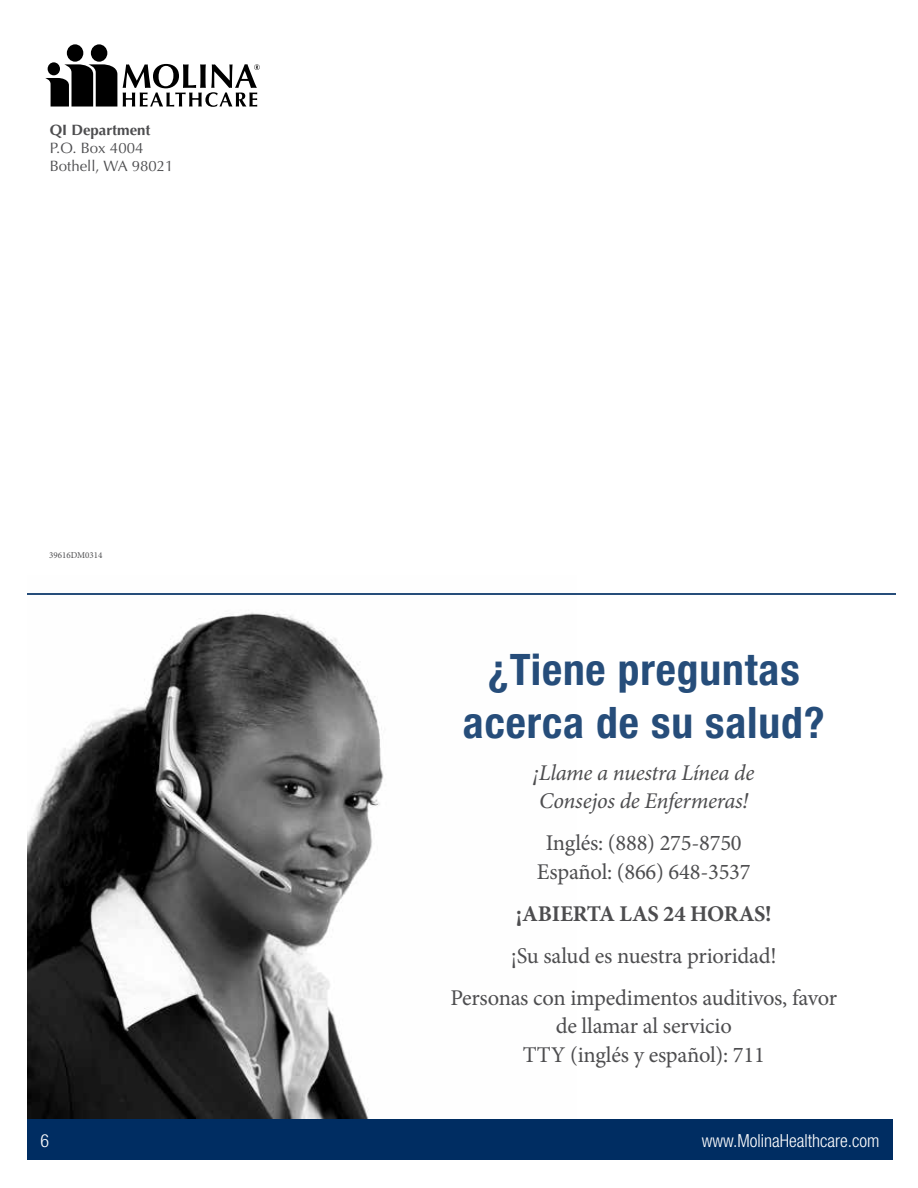
<style>
.page{position:relative;width:918px;height:1188px;background:#fff}
.page>*{position:absolute;margin:0;border:0;box-sizing:border-box;transform-origin:0 0}
.t1{font:700 condensed 43.5px/52.2px "Helvetica Neue";letter-spacing:.02em;color:#264d7a;text-align:center}
.t2{font:22.5px/28.5px "Minion Pro";letter-spacing:-.01em;color:#4d4d4f;text-align:center}
.t3{font:italic 22.5px/28.5px "Minion Pro";letter-spacing:-.015em;color:#4d4d4f}
.t4{font:700 22.5px "Minion Pro";letter-spacing:-.015em;color:#4d4d4f}
.t5{font:300 condensed 18px "Helvetica Neue";color:#fff}
.t6{font:15px/18px "Optima LT Std";color:#4d4d4f}
.t7{font:700 15px "Optima LT Std";color:#4d4d4f}
.t8{font:9px "Minion Pro";color:#4d4d4f}
</style>
<div class="page">
<img style="left:27px;top:612px;width:357px;height:507px">
<hr style="left:27px;top:593px;width:869px;height:2px;background:#264d7a">
<svg style="left:123px;top:64px;width:137px;height:43px"></svg>
<div style="left:91px;top:44px;width:16px;height:18px;background:#000;border-radius:50%"></div>
<div style="left:67px;top:44px;width:16px;height:18px;background:#000;border-radius:50%"></div>
<svg style="left:45px;top:64px;width:72px;height:43px"></svg>
<div style="left:48px;top:62px;width:12px;height:13px;background:#000;border-radius:50%"></div>
<div style="left:27px;top:1119px;width:866px;height:40px;background:#002d62"></div>
<p class="t7" style="left:50px;top:121px;width:102px">QI Department</p>
<p class="t6" style="left:50px;top:139px;width:125px">P.O. Box 4004<br>Bothell, WA 98021</p>
<p class="t8" style="left:49px;top:549px;width:55px">39616DM0314</p>
<h1 class="t1" style="left:463px;top:643px;width:363px">¿Tiene preguntas acerca de su salud?</h1>
<p class="t3" style="left:533px;top:758px;width:223px">¡Llame a nuestra Línea de<br>Consejos de Enfermeras!</p>
<p class="t2" style="left:537px;top:829px;width:215px">Inglés: (888) 275-8750<br>Español: (866) 648-3537</p>
<p class="t4" style="left:516px;top:897px;width:257px">¡ABIERTA LAS 24 HORAS!</p>
<p class="t2" style="left:450px;top:934px;width:388px;line-height:42px">¡Su salud es nuestra prioridad!<br>Personas con impedimentos auditivos, favor</p>
<p class="t2" style="left:523px;top:1012px;width:244px">de llamar al servicio<br>TTY (inglés y español): 711</p>
<p class="t5" style="left:40px;top:1130px;width:10px">6</p>
<p class="t5" style="left:702px;top:1130px;width:179px">www.MolinaHealthcare.com</p>
</div>
